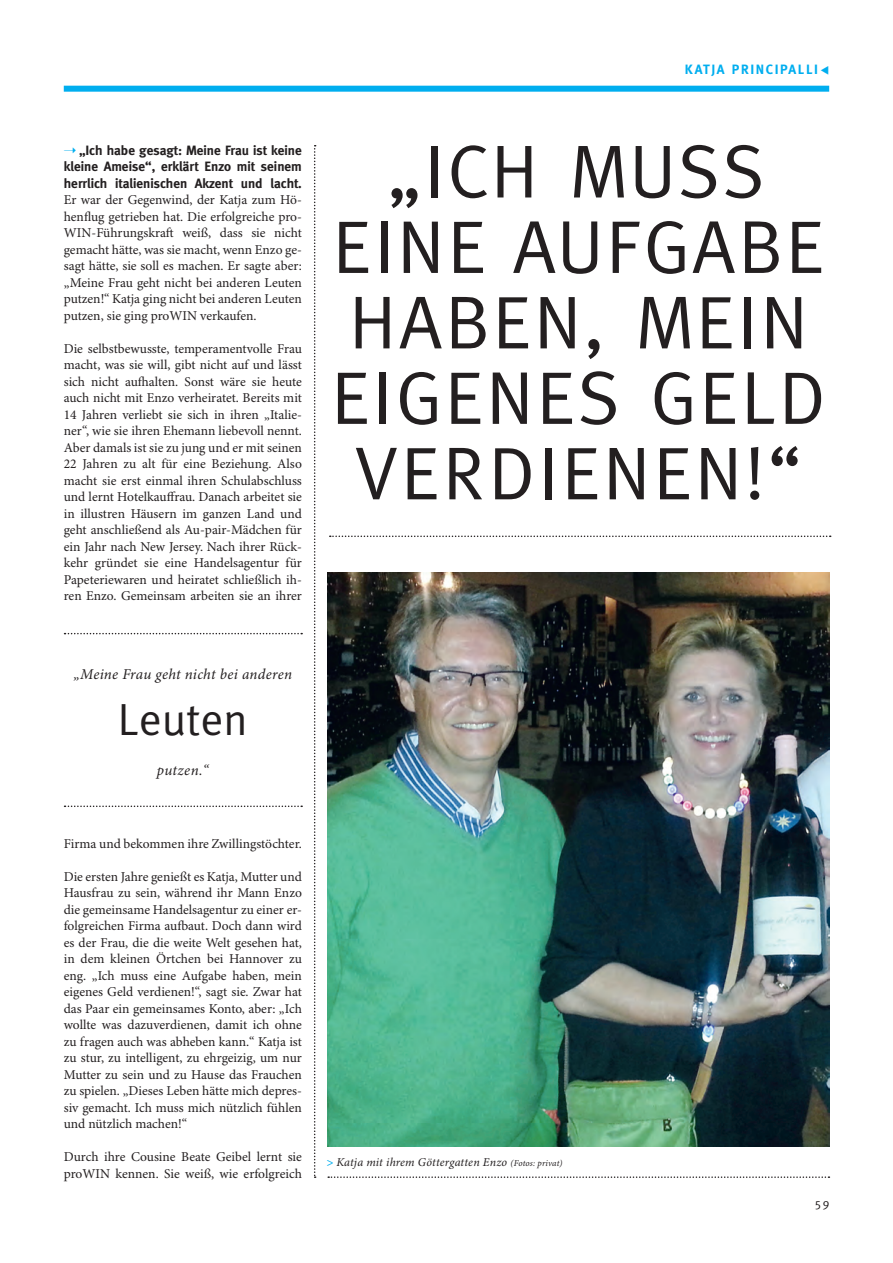
<style>
.page{position:relative;width:893px;height:1263px;background:#fff}
.page>*{position:absolute;margin:0;border:0;box-sizing:border-box;transform-origin:0 0}
.t1{font:75px/75.4px "Meta";letter-spacing:.04em;color:#231f20;text-align:center}
.t2{font:45px "Meta";letter-spacing:.005em;color:#231f20}
.t3{font:italic 15px "Minion Pro";letter-spacing:.015em;color:#231f20}
.t4{font:13.5px/16.5px "Minion Pro";color:#231f20;text-align:justify}
.t5{font:700 13.5px "Meta";letter-spacing:.12em;color:#00aeef}
.t6{font:italic 12px "Minion Pro";letter-spacing:.01em;color:#231f20}
.t7{font:12px "Meta Caps";color:#231f20}
.s1{color:#00aeef}
.s2{font-family:"Meta";font-weight:700}
.s3{font-weight:700;color:#00aeef}
.s4{font-size:9px}
</style>
<div class="page">
<div style="left:64px;top:86px;width:765px;height:6px;background:#00aeef"></div>
<img style="left:327px;top:572px;width:502px;height:575px">
<svg style="left:328px;top:1176px;width:501px;height:2px"></svg>
<svg style="left:330px;top:535px;width:501px;height:2px"></svg>
<svg style="left:314px;top:145px;width:2px;height:1033px"></svg>
<svg style="left:65px;top:805px;width:237px;height:2px"></svg>
<svg style="left:65px;top:633px;width:237px;height:1px"></svg>
<p class="t4" style="left:64px;top:143px;width:240px"><span class="s1">➝</span> <span class="s2">„Ich habe gesagt: Meine Frau ist keine kleine Ameise“, erklärt Enzo mit seinem herrlich italienischen Akzent und lacht.<br></span>Er war der Gegenwind, der Katja zum Hö&shy;henflug getrieben hat. Die erfolgreiche pro-WIN-Führungskraft weiß, dass sie nicht gemacht hätte, was sie macht, wenn Enzo ge&shy;sagt hätte, sie soll es machen. Er sagte aber: „Meine Frau geht nicht bei anderen Leuten putzen!“ Katja ging nicht bei anderen Leuten putzen, sie ging proWIN verkaufen.</p>
<p class="t4" style="left:64px;top:341px;width:240px">Die selbstbewusste, temperamentvolle Frau macht, was sie will, gibt nicht auf und lässt sich nicht aufhalten. Sonst wäre sie heute auch nicht mit Enzo verheiratet. Bereits mit 14 Jahren verliebt sie sich in ihren „Italie&shy;ner“, wie sie ihren Ehemann liebevoll nennt.<br>Aber damals ist sie zu jung und er mit seinen 22 Jahren zu alt für eine Beziehung. Also macht sie erst einmal ihren Schulabschluss und lernt Hotelkauffrau. Danach arbeitet sie in illustren Häusern im ganzen Land und geht anschließend als Au-pair-Mädchen für ein Jahr nach New Jersey. Nach ihrer Rück&shy;kehr gründet sie eine Handelsagentur für Papeteriewaren und heiratet schließlich ih&shy;ren Enzo. Gemeinsam arbeiten sie an ihrer</p>
<p class="t3" style="left:74px;top:665px;width:220px">„Meine Frau geht nicht bei anderen</p>
<p class="t2" style="left:118px;top:693px;width:131px">Leuten</p>
<p class="t3" style="left:157px;top:761px;width:53px">putzen.“</p>
<p class="t5" style="left:685px;top:62px;width:135px">KATJA PRINCIPALLI</p>
<p class="t1" style="left:331px;top:133px;width:496px">„ICH MUSS<br>EINE AUFGABE<br>HABEN, MEIN<br>EIGENES GELD<br>VERDIENEN!“</p>
<p class="t4" style="left:64px;top:836px;width:240px">Firma und bekommen ihre Zwillingstöchter.</p>
<p class="t4" style="left:64px;top:869px;width:240px">Die ersten Jahre genießt es Katja, Mutter und Hausfrau zu sein, während ihr Mann Enzo die gemeinsame Handelsagentur zu einer er&shy;folgreichen Firma aufbaut. Doch dann wird es der Frau, die die weite Welt gesehen hat, in dem kleinen Örtchen bei Hannover zu eng. „Ich muss eine Aufgabe haben, mein eigenes Geld verdienen!“, sagt sie. Zwar hat das Paar ein gemeinsames Konto, aber: „Ich wollte was dazuverdienen, damit ich ohne zu fragen auch was abheben kann.“ Katja ist zu stur, zu intelligent, zu ehrgeizig, um nur Mutter zu sein und zu Hause das Frauchen zu spielen. „Dieses Leben hätte mich depres&shy;siv gemacht. Ich muss mich nützlich fühlen und nützlich machen!“</p>
<p class="t4" style="left:64px;top:1149px;width:240px">Durch ihre Cousine Beate Geibel lernt sie proWIN kennen. Sie weiß, wie erfolgreich</p>
<p class="t6" style="left:326px;top:1155px;width:238px"><span class="s3">&gt;</span> Katja mit ihrem Göttergatten Enzo <span class="s4">(Fotos: privat)</span></p>
<p class="t7" style="left:815px;top:1197px;width:16px">59</p>
</div>
